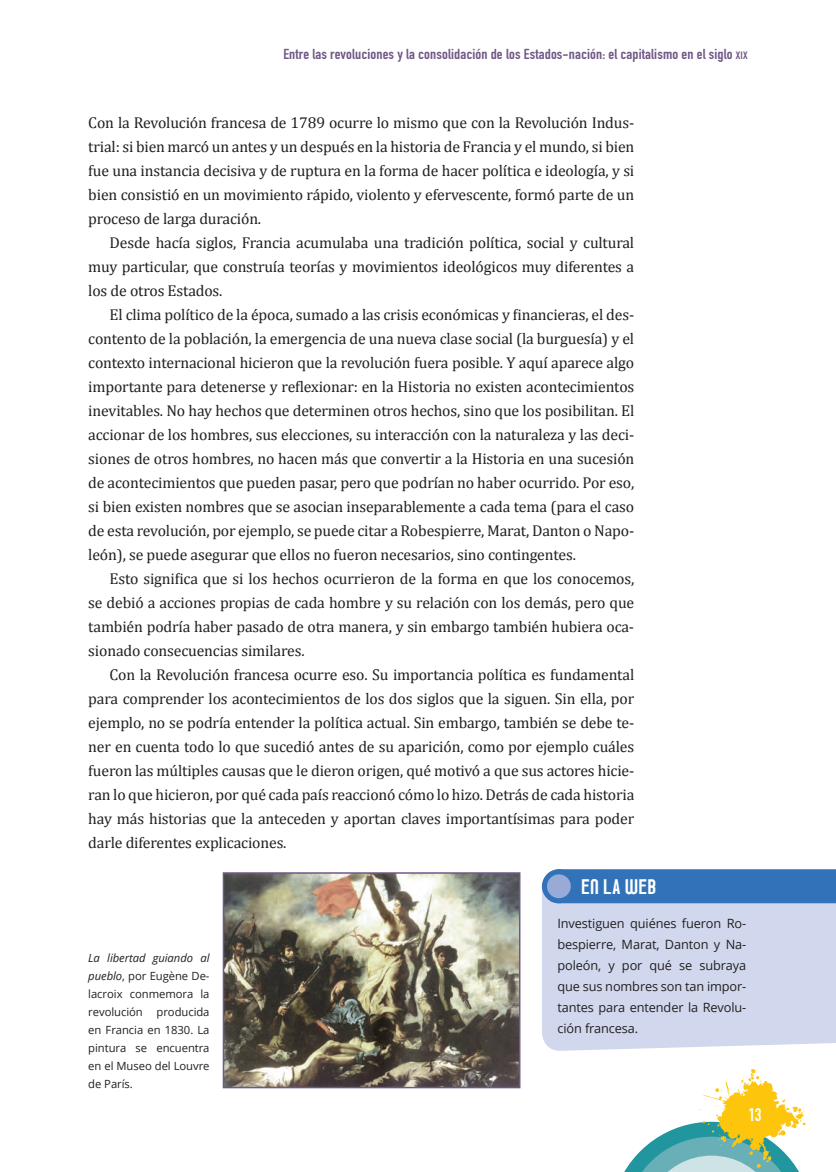
<style>
.page{position:relative;width:836px;height:1172px;background:#fff}
.page>*{position:absolute;margin:0;border:0;box-sizing:border-box;transform-origin:0 0}
.t1{font:700 21px "Prozak";color:#fff;scale:1.1 1}
.t2{font:18px "DIN Engschrift Std";color:#fff}
.t3{font:15.75px/24px "Cambria";letter-spacing:-.01em;color:#231f20;text-align:justify}
.t4{font:14.25px "DIN Engschrift Std";letter-spacing:.01em;color:#715787;scale:1.1 1}
.t5{font:12.75px/21px "Open Sans";letter-spacing:-.01em;color:#231f20;text-align:justify}
.t6{font:11.25px/18px "Open Sans";letter-spacing:-.005em;color:#231f20;text-align:justify}
.s1{font-size:10.5px}
.s2{font-style:italic}
</style>
<div class="page">
<svg style="left:624px;top:1068px;width:182px;height:104px"></svg>
<img style="left:226px;top:875px;width:291px;height:210px">
<div style="left:223px;top:872px;width:297px;height:216px;border:2px solid #715787"></div>
<div style="left:542px;top:878px;width:294px;height:173px;background:#d1d8ed"></div>
<div style="left:544px;top:869px;width:292px;height:34px;background:#3272b9"></div>
<div style="left:542px;top:869px;width:34px;height:34px;background:#3272b9;border-radius:50%"></div>
<div style="left:547px;top:874px;width:24px;height:24px;background:#98abd7;border-radius:50%"></div>
<p class="t4" style="left:283px;top:46px;width:423px">Entre las revoluciones y la consolidación de los Estados-nación: el capitalismo en el siglo <span class="s1">xix</span></p>
<p class="t3" style="left:88px;top:111px;width:547px">Con la Revolución francesa de 1789 ocurre lo mismo que con la Revolución Indus&shy;trial: si bien marcó un antes y un después en la historia de Francia y el mundo, si bien fue una instancia decisiva y de ruptura en la forma de hacer política e ideología, y si bien consistió en un movimiento rápido, violento y efervescente, formó parte de un proceso de larga duración.</p>
<p class="t3" style="left:88px;top:231px;width:547px;text-indent:21px">Desde hacía siglos, Francia acumulaba una tradición política, social y cultural muy particular, que construía teorías y movimientos ideológicos muy diferentes a los de otros Estados.</p>
<p class="t3" style="left:88px;top:303px;width:547px;text-indent:21px">El clima político de la época, sumado a las crisis económicas y financieras, el des&shy;contento de la población, la emergencia de una nueva clase social (la burguesía) y el contexto internacional hicieron que la revolución fuera posible. Y aquí aparece algo importante para detenerse y reflexionar: en la Historia no existen acontecimientos inevitables. No hay hechos que determinen otros hechos, sino que los posibilitan. El accionar de los hombres, sus elecciones, su interacción con la naturaleza y las deci&shy;siones de otros hombres, no hacen más que convertir a la Historia en una sucesión de acontecimientos que pueden pasar, pero que podrían no haber ocurrido. Por eso, si bien existen nombres que se asocian inseparablemente a cada tema (para el caso de esta revolución, por ejemplo, se puede citar a Robespierre, Marat, Danton o Napo&shy;león), se puede asegurar que ellos no fueron necesarios, sino contingentes.</p>
<p class="t3" style="left:88px;top:567px;width:547px;text-indent:21px">Esto significa que si los hechos ocurrieron de la forma en que los conocemos, se debió a acciones propias de cada hombre y su relación con los demás, pero que también podría haber pasado de otra manera, y sin embargo también hubiera oca&shy;sionado consecuencias similares.</p>
<p class="t3" style="left:88px;top:663px;width:547px;text-indent:21px">Con la Revolución francesa ocurre eso. Su importancia política es fundamental para comprender los acontecimientos de los dos siglos que la siguen. Sin ella, por ejemplo, no se podría entender la política actual. Sin embargo, también se debe te&shy;ner en cuenta todo lo que sucedió antes de su aparición, como por ejemplo cuáles fueron las múltiples causas que le dieron origen, qué motivó a que sus actores hicie&shy;ran lo que hicieron, por qué cada país reaccionó cómo lo hizo. Detrás de cada historia hay más historias que la anteceden y aportan claves importantísimas para poder darle diferentes explicaciones.</p>
<p class="t6" style="left:88px;top:948px;width:123px"><span class="s2">La libertad guiando al pueblo</span>, por Eugène De&shy;lacroix conmemora la revolución producida en Francia en 1830. La pintura se encuentra en el Museo del Louvre de París.</p>
<h1 class="t1" style="left:581px;top:874px;width:70px">EN LA WEB</h1>
<p class="t5" style="left:557px;top:912px;width:190px">Investiguen quiénes fueron Ro&shy;bespierre, Marat, Danton y Na&shy;poleón, y por qué se subraya que sus nombres son tan impor&shy;tantes para entender la Revolu&shy;ción francesa.</p>
<p class="t2" style="left:748px;top:1104px;width:14px">13</p>
</div>
